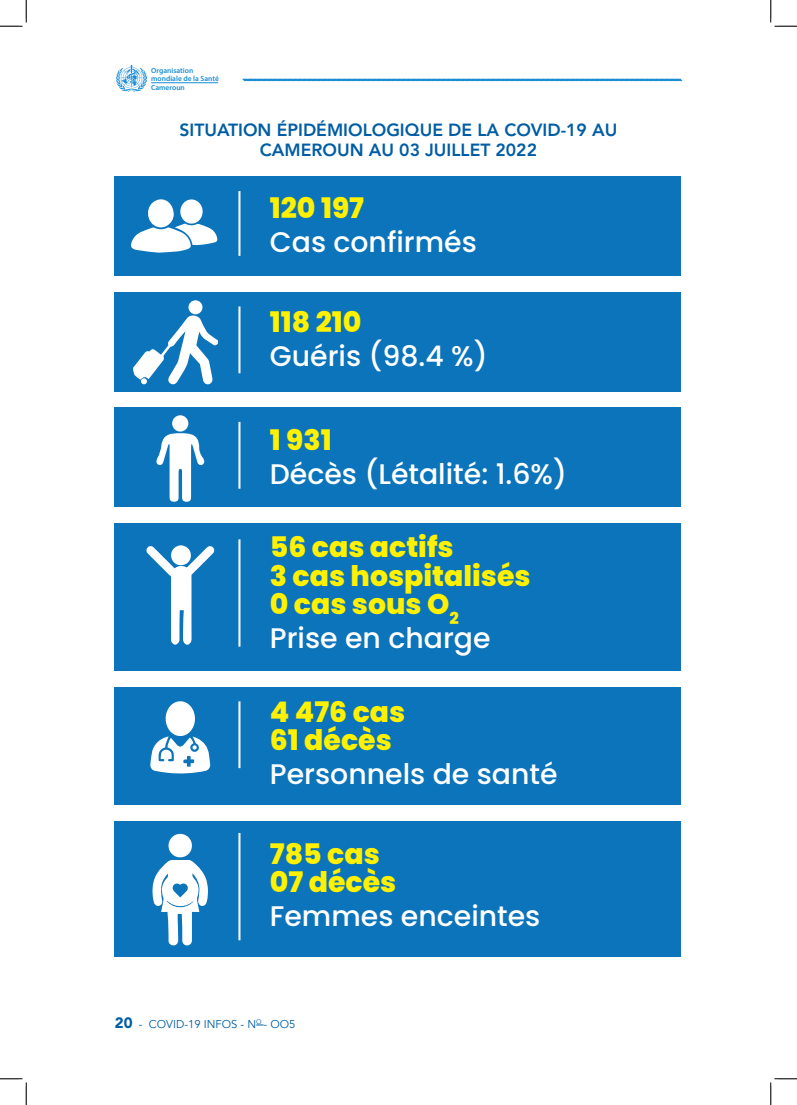
<style>
.page{position:relative;width:797px;height:1105px;background:#fff}
.page>*{position:absolute;margin:0;border:0;box-sizing:border-box;transform-origin:0 0}
.t1{font:500 28.38px "Poppins";color:#fff}
.t2{font:800 28.38px/28.4px "Poppins";color:#fff101}
.t3{font:800 17.5px/20px "Avenir LT Std";color:#005da4;text-align:center}
.t4{font:11.25px "Avenir LT Std";color:#005da4}
.t5{font:600 7.5px/7.5px "Myriad Pro";color:#198dd3}
.s1{font-weight:900;font-size:15px}
</style>
<div class="page">
<svg style="left:242px;top:78px;width:440px;height:4px;background:#79bce5"></svg>
<img style="left:116px;top:65px;width:30px;height:27px">
<hr style="left:151px;top:82px;width:67px;height:1px;background:#198dd3">
<div style="left:115px;top:177px;width:566px;height:99px;background:#0b74bb"></div>
<svg style="left:131px;top:199px;width:87px;height:54px"></svg>
<div style="left:180px;top:199px;width:23px;height:25px;background:#fff;border-radius:50%"></div>
<hr style="left:238px;top:191px;width:2px;height:65px;background:#fff">
<div style="left:115px;top:292px;width:566px;height:99px;background:#0b74bb"></div>
<hr style="left:238px;top:306px;width:2px;height:67px;background:#fff">
<div style="left:188px;top:300px;width:14px;height:14px;background:#fff;border-radius:50%"></div>
<svg style="left:133px;top:313px;width:85px;height:72px"></svg>
<div style="left:115px;top:408px;width:566px;height:99px;background:#0b74bb"></div>
<hr style="left:238px;top:422px;width:2px;height:67px;background:#fff">
<svg style="left:156px;top:433px;width:49px;height:69px"></svg>
<div style="left:172px;top:415px;width:16px;height:17px;background:#fff;border-radius:50%"></div>
<div style="left:115px;top:523px;width:566px;height:148px;background:#0b74bb"></div>
<hr style="left:238px;top:539px;width:2px;height:108px;background:#fff">
<svg style="left:146px;top:545px;width:68px;height:100px"></svg>
<div style="left:115px;top:687px;width:566px;height:118px;background:#0b74bb"></div>
<hr style="left:238px;top:701px;width:2px;height:67px;background:#fff">
<svg style="left:150px;top:701px;width:60px;height:73px"></svg>
<div style="left:115px;top:821px;width:566px;height:135px;background:#0b74bb"></div>
<hr style="left:238px;top:833px;width:2px;height:107px;background:#fff">
<svg style="left:152px;top:860px;width:56px;height:86px"></svg>
<div style="left:168px;top:834px;width:24px;height:23px;background:#fff;border-radius:50%"></div>
<svg style="left:0;top:0;width:27px;height:27px"></svg>
<svg style="left:0;top:1078px;width:27px;height:27px"></svg>
<svg style="left:770px;top:0;width:27px;height:27px"></svg>
<svg style="left:770px;top:1078px;width:27px;height:27px"></svg>
<p class="t5" style="left:151px;top:67px;width:69px">Organisation mondiale de la Santé</p>
<p class="t5" style="left:151px;top:84px;width:35px">Cameroun</p>
<p class="t3" style="left:179px;top:120px;width:439px">SITUATION ÉPIDÉMIOLOGIQUE DE LA COVID-19 AU<br>CAMEROUN AU 03 JUILLET 2022</p>
<p class="t2" style="left:270px;top:194px;width:96px">120 197</p>
<p class="t1" style="left:270px;top:225px;width:208px">Cas confirmés</p>
<p class="t2" style="left:270px;top:308px;width:93px">118 210</p>
<p class="t1" style="left:270px;top:339px;width:219px">Guéris (98.4 %)</p>
<p class="t2" style="left:270px;top:426px;width:63px">1 931</p>
<p class="t1" style="left:270px;top:458px;width:299px">Décès (Létalité: 1.6%)</p>
<p class="t2" style="left:270px;top:533px;width:262px">56 cas actifs<br>3 cas hospitalisés<br>0 cas sous O<sub>2</sub></p>
<p class="t1" style="left:270px;top:622px;width:222px">Prise en charge</p>
<p class="t2" style="left:270px;top:697px;width:137px">4 476 cas<br>61 décès</p>
<p class="t1" style="left:270px;top:757px;width:289px">Personnels de santé</p>
<p class="t2" style="left:270px;top:840px;width:128px">785 cas<br>07 décès</p>
<p class="t1" style="left:270px;top:900px;width:272px">Femmes enceintes</p>
<p class="t4" style="left:115px;top:1018px;width:182px"><span class="s1">20</span> - COVID-19 INFOS - N<sup>O</sup> - OO5</p>
</div>
